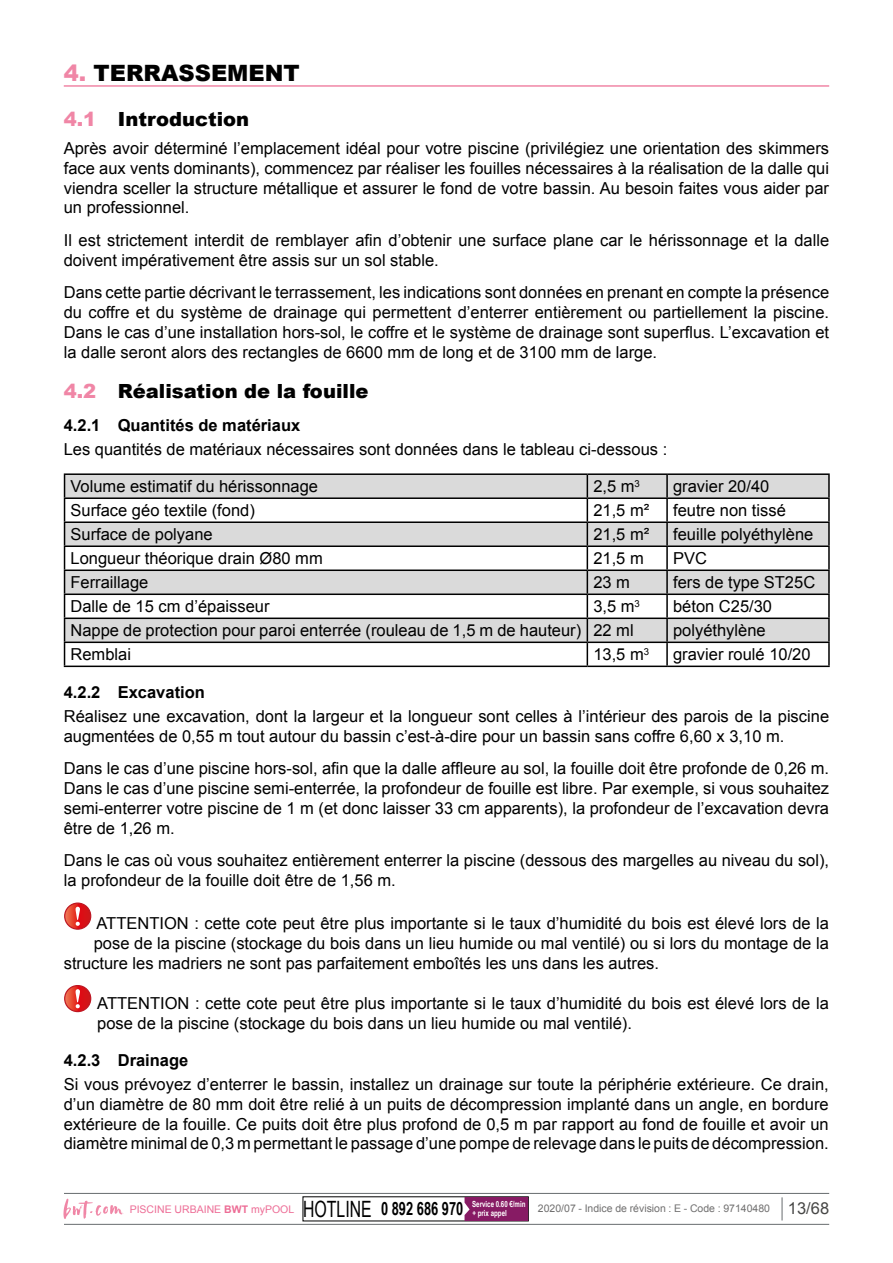
<style>
.page{position:relative;width:893px;height:1263px;background:#fff}
.page>*{position:absolute;margin:0;border:0;box-sizing:border-box;transform-origin:0 0}
.t1{font:900 22.5px "Arial";color:#000}
.t2{font:900 19.5px "Arial";color:#000}
.t3{font:16.5px/19.8px "Arial";color:#000;text-align:justify}
.t4{font:700 16.5px "Arial";color:#000}
.t5{font:10.5px "Arial";color:#706f6f}
.t6{font:10.5px "Arial";color:#ed6d96}
.t7{font:700 8.4px/9px "Arial Narrow";color:#fff;scale:.89 1}
.s1{color:#f086a6}
.s2{font-weight:700}
.s3{font-family:"Arial Narrow";font-size:22.5px;color:#000}
.s4{font-family:"Arial Narrow";font-weight:700;font-size:18.3px;color:#000}
.s5{font-size:16.5px;color:#474746}
</style>
<div class="page">
<hr style="left:64px;top:1224px;width:765px;height:1px;background:#676c6e">
<hr style="left:64px;top:1193px;width:765px;height:1px;background:#676c6e">
<svg style="left:782px;top:1197px;width:1px;height:23px"></svg>
<svg style="left:63px;top:1199px;width:60px;height:20px"></svg>
<div style="left:465px;top:1197px;width:63px;height:24px;background:#871b64"></div>
<hr style="left:64px;top:85px;width:765px;height:2px;background:#f086a6">
<svg style="left:65px;top:475px;width:763px;height:166px;fill:#dadada"></svg>
<hr style="left:64px;top:473px;width:523px;height:2px;background:#000">
<hr style="left:587px;top:473px;width:80px;height:2px;background:#000">
<hr style="left:667px;top:473px;width:163px;height:2px;background:#000">
<hr style="left:666px;top:475px;width:2px;height:22px;background:#000">
<hr style="left:828px;top:475px;width:2px;height:22px;background:#000">
<hr style="left:64px;top:497px;width:523px;height:2px;background:#000">
<hr style="left:587px;top:497px;width:80px;height:2px;background:#000">
<hr style="left:667px;top:497px;width:163px;height:2px;background:#000">
<hr style="left:666px;top:499px;width:2px;height:22px;background:#000">
<hr style="left:828px;top:499px;width:2px;height:22px;background:#000">
<hr style="left:64px;top:521px;width:523px;height:2px;background:#000">
<hr style="left:587px;top:521px;width:80px;height:2px;background:#000">
<hr style="left:667px;top:521px;width:163px;height:2px;background:#000">
<hr style="left:666px;top:523px;width:2px;height:22px;background:#000">
<hr style="left:828px;top:523px;width:2px;height:22px;background:#000">
<hr style="left:64px;top:545px;width:523px;height:2px;background:#000">
<hr style="left:587px;top:545px;width:80px;height:2px;background:#000">
<hr style="left:667px;top:545px;width:163px;height:2px;background:#000">
<hr style="left:666px;top:547px;width:2px;height:22px;background:#000">
<hr style="left:828px;top:547px;width:2px;height:22px;background:#000">
<hr style="left:64px;top:569px;width:523px;height:2px;background:#000">
<hr style="left:587px;top:569px;width:80px;height:2px;background:#000">
<hr style="left:667px;top:569px;width:163px;height:2px;background:#000">
<hr style="left:666px;top:571px;width:2px;height:22px;background:#000">
<hr style="left:828px;top:571px;width:2px;height:22px;background:#000">
<hr style="left:64px;top:593px;width:523px;height:2px;background:#000">
<hr style="left:587px;top:593px;width:80px;height:2px;background:#000">
<hr style="left:667px;top:593px;width:163px;height:2px;background:#000">
<hr style="left:666px;top:595px;width:2px;height:22px;background:#000">
<hr style="left:828px;top:595px;width:2px;height:22px;background:#000">
<hr style="left:64px;top:617px;width:523px;height:2px;background:#000">
<hr style="left:587px;top:617px;width:80px;height:2px;background:#000">
<hr style="left:667px;top:617px;width:163px;height:2px;background:#000">
<hr style="left:666px;top:619px;width:2px;height:22px;background:#000">
<hr style="left:828px;top:619px;width:2px;height:22px;background:#000">
<hr style="left:64px;top:641px;width:523px;height:2px;background:#000">
<svg style="left:64px;top:475px;width:1px;height:190px"></svg>
<hr style="left:587px;top:641px;width:80px;height:2px;background:#000">
<svg style="left:587px;top:475px;width:1px;height:190px"></svg>
<hr style="left:667px;top:641px;width:163px;height:2px;background:#000">
<hr style="left:666px;top:643px;width:2px;height:22px;background:#000">
<hr style="left:828px;top:643px;width:2px;height:22px;background:#000">
<hr style="left:64px;top:665px;width:523px;height:2px;background:#000">
<hr style="left:587px;top:665px;width:80px;height:2px;background:#000">
<hr style="left:667px;top:665px;width:163px;height:2px;background:#000">
<svg style="left:65px;top:903px;width:26px;height:26px"></svg>
<div style="left:64px;top:902px;width:27px;height:28px;border:1px solid #be1622;border-radius:50%"></div>
<svg style="left:76px;top:907px;width:4px;height:19px"></svg>
<svg style="left:65px;top:985px;width:26px;height:26px"></svg>
<div style="left:64px;top:985px;width:27px;height:27px;border:1px solid #be1622;border-radius:50%"></div>
<svg style="left:76px;top:989px;width:4px;height:19px"></svg>
<h1 class="t1" style="left:64px;top:57px;width:237px"><span class="s1">4.</span> TERRASSEMENT</h1>
<p class="t2" style="left:64px;top:104px;width:187px"><span class="s1">4.1</span> Introduction</p>
<p class="t3" style="left:64px;top:138px;width:767px">Après avoir déterminé l’emplacement idéal pour votre piscine (privilégiez une orientation des skimmers face aux vents dominants), commencez par réaliser les fouilles nécessaires à la réalisation de la dalle qui viendra sceller la structure métallique et assurer le fond de votre bassin. Au besoin faites vous aider par un professionnel.</p>
<p class="t3" style="left:64px;top:230px;width:767px">Il est strictement interdit de remblayer afin d’obtenir une surface plane car le hérissonnage et la dalle doivent impérativement être assis sur un sol stable.</p>
<p class="t3" style="left:64px;top:283px;width:767px">Dans cette partie décrivant le terrassement, les indications sont données en prenant en compte la présence du coffre et du système de drainage qui permettent d’enterrer entièrement ou partiellement la piscine.<br>Dans le cas d’une installation hors-sol, le coffre et le système de drainage sont superflus. L’excavation et la dalle seront alors des rectangles de 6600 mm de long et de 3100 mm de large.</p>
<p class="t2" style="left:64px;top:377px;width:306px"><span class="s1">4.2</span> Réalisation de la fouille</p>
<p class="t4" style="left:64px;top:414px;width:238px">4.2.1 Quantités de matériaux</p>
<p class="t3" style="left:64px;top:439px;width:605px">Les quantités de matériaux nécessaires sont données dans le tableau ci-dessous :</p>
<p class="t3" style="left:71px;top:477px;width:249px">Volume estimatif du hérissonnage</p>
<p class="t3" style="left:593px;top:477px;width:48px">2,5 m<sup>3</sup></p>
<p class="t3" style="left:673px;top:477px;width:98px">gravier 20/40</p>
<p class="t3" style="left:71px;top:501px;width:186px">Surface géo textile (fond)</p>
<p class="t3" style="left:593px;top:501px;width:57px">21,5 m²</p>
<p class="t3" style="left:673px;top:501px;width:114px">feutre non tissé</p>
<p class="t3" style="left:71px;top:525px;width:144px">Surface de polyane</p>
<p class="t3" style="left:593px;top:525px;width:57px">21,5 m²</p>
<p class="t3" style="left:673px;top:525px;width:142px">feuille polyéthylène</p>
<p class="t3" style="left:71px;top:549px;width:254px">Longueur théorique drain Ø80 mm</p>
<p class="t3" style="left:593px;top:549px;width:52px">21,5 m</p>
<p class="t3" style="left:673px;top:549px;width:35px">PVC</p>
<p class="t3" style="left:71px;top:573px;width:79px">Ferraillage</p>
<p class="t3" style="left:593px;top:573px;width:38px">23 m</p>
<p class="t3" style="left:673px;top:573px;width:144px">fers de type ST25C</p>
<p class="t3" style="left:71px;top:597px;width:200px">Dalle de 15 cm d’épaisseur</p>
<p class="t3" style="left:593px;top:597px;width:48px">3,5 m<sup>3</sup></p>
<p class="t3" style="left:673px;top:597px;width:101px">béton C25/30</p>
<p class="t3" style="left:71px;top:621px;width:565px">Nappe de protection pour paroi enterrée (rouleau de 1,5 m de hauteur) 22 ml</p>
<p class="t3" style="left:673px;top:621px;width:94px">polyéthylène</p>
<p class="t3" style="left:71px;top:645px;width:62px">Remblai</p>
<p class="t3" style="left:593px;top:645px;width:57px">13,5 m<sup>3</sup></p>
<p class="t3" style="left:673px;top:645px;width:139px">gravier roulé 10/20</p>
<p class="t4" style="left:64px;top:681px;width:143px">4.2.2 Excavation</p>
<p class="t3" style="left:64px;top:706px;width:767px">Réalisez une excavation, dont la largeur et la longueur sont celles à l’intérieur des parois de la piscine augmentées de 0,55 m tout autour du bassin c’est-à-dire pour un bassin sans coffre 6,60 x 3,10 m.</p>
<p class="t3" style="left:64px;top:759px;width:767px">Dans le cas d’une piscine hors-sol, afin que la dalle affleure au sol, la fouille doit être profonde de 0,26 m.<br>Dans le cas d’une piscine semi-enterrée, la profondeur de fouille est libre. Par exemple, si vous souhaitez semi-enterrer votre piscine de 1 m (et donc laisser 33 cm apparents), la profondeur de l’excavation devra être de 1,26 m.</p>
<p class="t3" style="left:64px;top:851px;width:767px">Dans le cas où vous souhaitez entièrement enterrer la piscine (dessous des margelles au niveau du sol), la profondeur de la fouille doit être de 1,56 m.</p>
<p class="t3" style="left:96px;top:913px;width:734px">ATTENTION : cette cote peut être plus importante si le taux d’humidité du bois est élevé lors de la</p>
<p class="t3" style="left:94px;top:933px;width:737px">pose de la piscine (stockage du bois dans un lieu humide ou mal ventilé) ou si lors du montage de la</p>
<p class="t3" style="left:64px;top:953px;width:597px">structure les madriers ne sont pas parfaitement emboîtés les uns dans les autres.</p>
<p class="t3" style="left:97px;top:994px;width:733px">ATTENTION : cette cote peut être plus importante si le taux d’humidité du bois est élevé lors de la pose de la piscine (stockage du bois dans un lieu humide ou mal ventilé).</p>
<p class="t4" style="left:64px;top:1049px;width:126px">4.2.3 Drainage</p>
<p class="t3" style="left:64px;top:1074px;width:766px">Si vous prévoyez d’enterrer le bassin, installez un drainage sur toute la périphérie extérieure. Ce drain, d’un diamètre de 80 mm doit être relié à un puits de décompression implanté dans un angle, en bordure extérieure de la fouille. Ce puits doit être plus profond de 0,5 m par rapport au fond de fouille et avoir un diamètre minimal de 0,3 m permettant le passage d’une pompe de relevage dans le puits de décompression.</p>
<p class="t6" style="left:130px;top:1202px;width:335px">PISCINE URBAINE <span class="s2">BWT</span> myPOOL <span class="s3">HOTLINE</span> <span class="s4">0 892 686 970</span></p>
<p class="t5" style="left:538px;top:1201px;width:293px">2020/07 - Indice de révision : E - Code : 97140480 <span class="s5">13/68</span></p>
<p class="t7" style="left:472px;top:1199px;width:61px">Service 0.60 €/min + prix appel</p>
</div>
